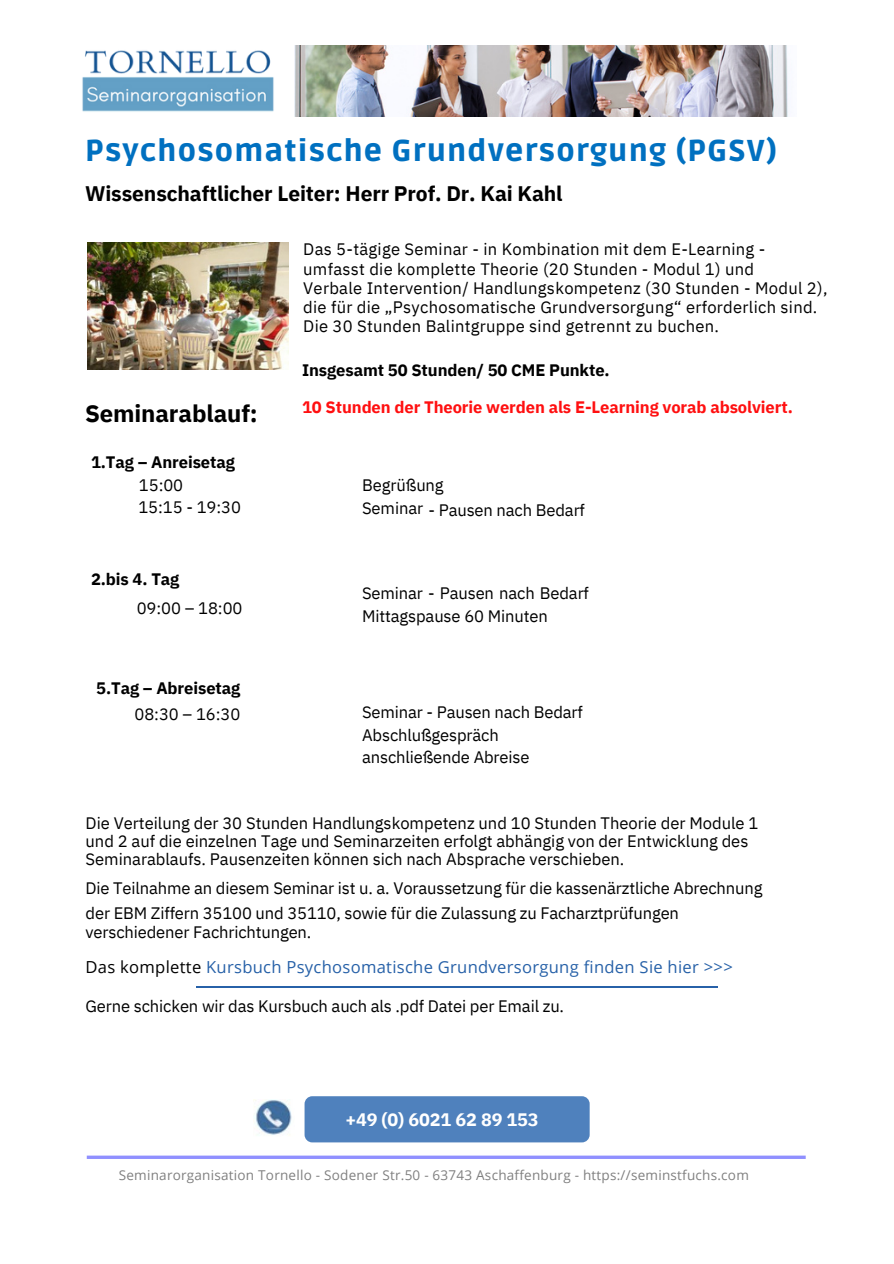
<style>
.page{position:relative;width:894px;height:1264px;background:#fff}
.page>*{position:absolute;margin:0;border:0;box-sizing:border-box;transform-origin:0 0}
.t1{font:900 30px "Ruda";letter-spacing:.045em;color:#0070c0}
.t2{font:700 24px "IBM Plex Sans";letter-spacing:-.005em;color:#000}
.t3{font:700 21px "IBM Plex Sans";letter-spacing:-.005em;color:#000}
.t4{font:700 18px "IBM Plex Sans";letter-spacing:-.005em;color:#fff}
.t5{font:16.5px/22.5px "IBM Plex Sans";color:#000}
.t6{font:700 16.5px "IBM Plex Sans";letter-spacing:-.005em;color:#000}
.t7{font:16.5px "Open Sans";letter-spacing:.015em;color:#2761a8}
.t8{font:700 16.5px "IBM Plex Sans";letter-spacing:-.005em;color:#ff0f10}
.t9{font:13.5px "Open Sans";letter-spacing:.015em;color:#808080}
.s1{color:#000}
</style>
<div class="page">
<hr style="left:87px;top:1155px;width:718px;height:3px;background:#00f">
<img style="left:88px;top:242px;width:200px;height:127px">
<img style="left:253px;top:1099px;width:39px;height:37px">
<hr style="left:196px;top:985px;width:521px;height:2px;background:#2761a8">
<div style="left:304px;top:1096px;width:285px;height:46px;background:#4f81bd;border-radius:8px"></div>
<img style="left:82px;top:45px;width:706px;height:71px">
<h1 class="t1" style="left:85px;top:133px;width:693px">Psychosomatische Grundversorgung (PGSV)</h1>
<p class="t3" style="left:85px;top:179px;width:479px">Wissenschaftlicher Leiter: Herr Prof. Dr. Kai Kahl</p>
<h2 class="t2" style="left:85px;top:397px;width:174px">Seminarablauf:</h2>
<p class="t6" style="left:91px;top:451px;width:145px">1.Tag – Anreisetag</p>
<p class="t5" style="left:138px;top:473px;width:104px">15:00<br>15:15 - 19:30</p>
<p class="t6" style="left:91px;top:567px;width:90px">2.bis 4. Tag</p>
<p class="t5" style="left:137px;top:596px;width:107px">09:00 – 18:00</p>
<p class="t6" style="left:96px;top:677px;width:145px">5.Tag – Abreisetag</p>
<p class="t5" style="left:135px;top:703px;width:107px">08:30 – 16:30</p>
<p class="t5" style="left:303px;top:240px;width:525px;line-height:19.2px">Das 5-tägige Seminar - in Kombination mit dem E-Learning - umfasst die komplette Theorie (20 Stunden - Modul 1) und<br>Verbale Intervention/ Handlungskompetenz (30 Stunden - Modul 2), die für die „Psychosomatische Grundversorgung“ erforderlich sind.<br>Die 30 Stunden Balintgruppe sind getrennt zu buchen.</p>
<p class="t6" style="left:302px;top:359px;width:309px">Insgesamt 50 Stunden/ 50 CME Punkte.</p>
<p class="t8" style="left:302px;top:395px;width:492px">10 Stunden der Theorie werden als E-Learning vorab absolviert.</p>
<p class="t5" style="left:362px;top:474px;width:83px">Begrüßung<br>Seminar</p>
<p class="t5" style="left:428px;top:498px;width:158px">- Pausen nach Bedarf</p>
<p class="t5" style="left:362px;top:581px;width:228px">Seminar - Pausen nach Bedarf<br>Mittagspause 60 Minuten</p>
<p class="t5" style="left:362px;top:701px;width:222px">Seminar - Pausen nach Bedarf<br>Abschlußgespräch anschließende Abreise</p>
<p class="t5" style="left:86px;top:813px;width:674px;line-height:18px">Die Verteilung der 30 Stunden Handlungskompetenz und 10 Stunden Theorie der Module 1 und 2 auf die einzelnen Tage und Seminarzeiten erfolgt abhängig von der Entwicklung des<br>Seminarablaufs. Pausenzeiten können sich nach Absprache verschieben.</p>
<p class="t5" style="left:86px;top:875px;width:678px;line-height:24.8px">Die Teilnahme an diesem Seminar ist u. a. Voraussetzung für die kassenärztliche Abrechnung der EBM Ziffern 35100 und 35110, sowie für die Zulassung zu Facharztprüfungen</p>
<p class="t5" style="left:86px;top:920px;width:227px">verschiedener Fachrichtungen.</p>
<p class="t7" style="left:86px;top:955px;width:648px"><span class="s1">Das komplette</span> Kursbuch Psychosomatische Grundversorgung finden Sie hier &gt;&gt;&gt;</p>
<p class="t5" style="left:86px;top:994px;width:480px">Gerne schicken wir das Kursbuch auch als .pdf Datei per Email zu.</p>
<p class="t4" style="left:345px;top:1107px;width:195px">+49 (0) 6021 62 89 153</p>
<p class="t9" style="left:119px;top:1165px;width:631px">Seminarorganisation Tornello - Sodener Str.50 - 63743 Aschaffenburg - https://seminstfuchs.com</p>
</div>
